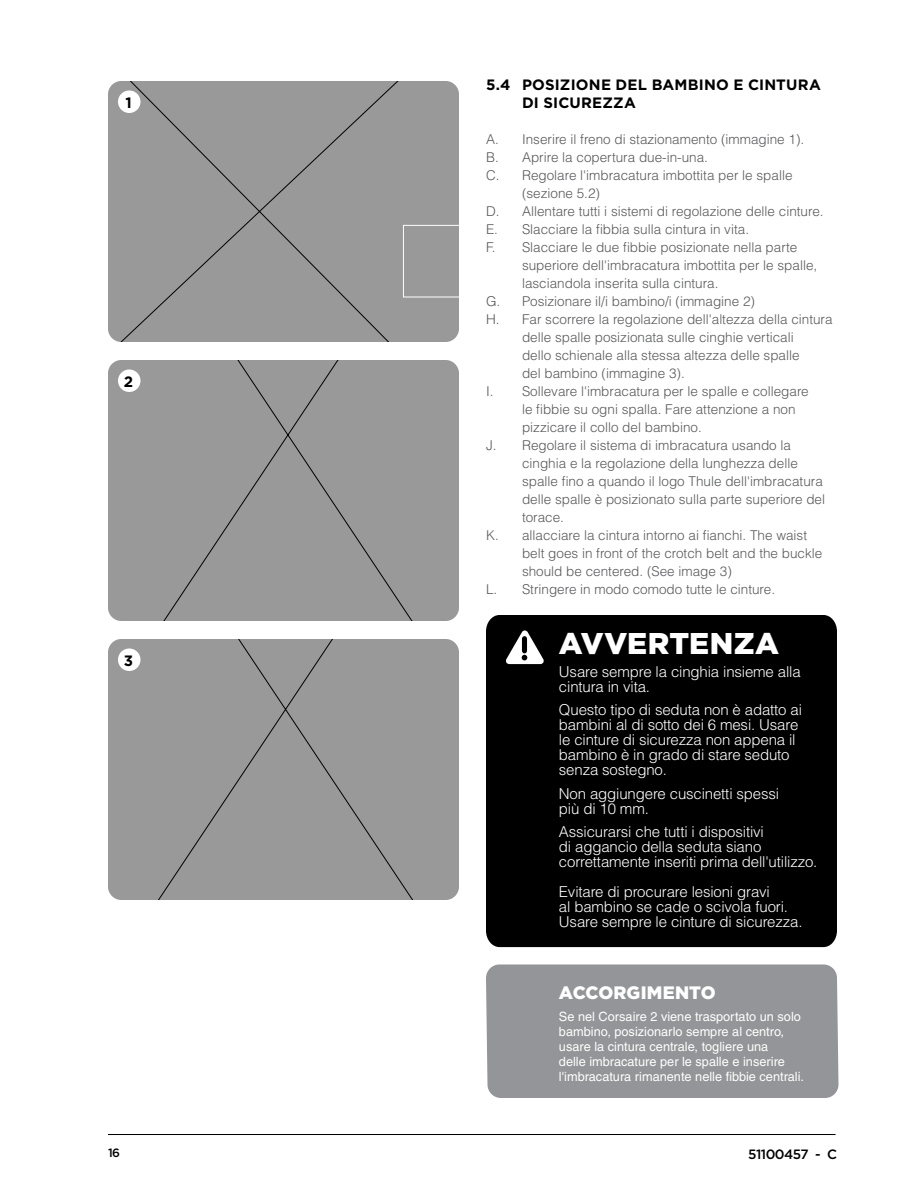
<style>
.page{position:relative;width:918px;height:1188px;background:#fff}
.page>*{position:absolute;margin:0;border:0;box-sizing:border-box;transform-origin:0 0}
.t1{font:900 30px "Gotham";letter-spacing:.01em;color:#fff}
.t2{font:900 18px "Gotham";color:#fff}
.t3{font:300 15px/15px "Helvetica";letter-spacing:-.01em;color:#fff}
.t4{font:700 15px "Gotham";letter-spacing:.01em;color:#000}
.t5{font:300 13.5px "Helvetica";color:#58595b}
.t6{font:500 13.5px "Thule";letter-spacing:-.04em;color:#000}
.t7{font:12.75px/15px "Helvetica";color:#fff}
.t8{font:500 12px "Thule";color:#000}
</style>
<div class="page">
<hr style="left:108px;top:1134px;width:728px;height:1px;background:#000">
<div style="left:486px;top:964px;width:352px;height:134px;background:#939598"></div>
<div style="left:486px;top:615px;width:351px;height:332px;background:#000"></div>
<svg style="left:506px;top:630px;width:38px;height:34px"></svg>
<div style="left:108px;top:360px;width:351px;height:261px;background:#999"></div>
<div style="left:118px;top:370px;width:23px;height:22px;background:#fff;border-radius:50%"></div>
<div style="left:108px;top:639px;width:351px;height:261px;background:#999"></div>
<div style="left:118px;top:649px;width:23px;height:22px;background:#fff;border-radius:50%"></div>
<div style="left:108px;top:81px;width:351px;height:261px;background:#999"></div>
<div style="left:118px;top:91px;width:23px;height:22px;background:#fff;border-radius:50%"></div>
<div style="left:403px;top:225px;width:72px;height:72px;border:1px solid #fff"></div>
<p class="t4" style="left:125px;top:93px;width:8px">1</p>
<p class="t4" style="left:124px;top:372px;width:11px">2</p>
<p class="t4" style="left:124px;top:651px;width:11px">3</p>
<p class="t4" style="left:486px;top:75px;width:37px">5.4 POS</p>
<p class="t4" style="left:555px;top:75px;width:34px">IZIONE</p>
<p class="t4" style="left:616px;top:75px;width:11px">DEL</p>
<p class="t4" style="left:652px;top:75px;width:125px">BAMBINO E CINTURA</p>
<p class="t4" style="left:522px;top:93px;width:49px">DI SICUREZZA</p>
<p class="t5" style="left:486px;top:131px;width:320px">A. Inserire il freno di stazionamento (immagine 1).</p>
<p class="t5" style="left:486px;top:149px;width:224px">B. Aprire la copertura due-in-una.</p>
<p class="t5" style="left:486px;top:167px;width:308px">C. Regolare l'imbracatura imbottita per le spalle</p>
<p class="t5" style="left:522px;top:185px;width:80px">(sezione 5.2)</p>
<p class="t5" style="left:486px;top:203px;width:339px">D. Allentare tutti i sistemi di regolazione delle cinture.</p>
<p class="t5" style="left:486px;top:221px;width:265px">E. Slacciare la fibbia sulla cintura in vita.</p>
<p class="t5" style="left:486px;top:239px;width:313px">F. Slacciare le due fibbie posizionate nella parte</p>
<p class="t5" style="left:522px;top:257px;width:297px">superiore dell'imbracatura imbottita per le spalle,</p>
<p class="t5" style="left:522px;top:275px;width:198px">lasciandola inserita sulla cintura.</p>
<p class="t5" style="left:486px;top:293px;width:271px">G. Posizionare il/i bambino/i (immagine 2)</p>
<p class="t5" style="left:486px;top:311px;width:348px">H. Far scorrere la regolazione dell'altezza della cintura</p>
<p class="t5" style="left:522px;top:329px;width:273px">delle spalle posizionata sulle cinghie verticali</p>
<p class="t5" style="left:522px;top:347px;width:279px">dello schienale alla stessa altezza delle spalle</p>
<p class="t5" style="left:522px;top:365px;width:164px">del bambino (immagine 3).</p>
<p class="t5" style="left:486px;top:383px;width:324px">I. Sollevare l'imbracatura per le spalle e collegare</p>
<p class="t5" style="left:522px;top:401px;width:275px">le fibbie su ogni spalla. Fare attenzione a non</p>
<p class="t5" style="left:522px;top:419px;width:181px">pizzicare il collo del bambino.</p>
<p class="t5" style="left:486px;top:437px;width:307px">J. Regolare il sistema di imbracatura usando la</p>
<p class="t5" style="left:522px;top:455px;width:277px">cinghia e la regolazione della lunghezza delle</p>
<p class="t5" style="left:522px;top:473px;width:302px">spalle fino a quando il logo Thule dell'imbracatura</p>
<p class="t5" style="left:522px;top:491px;width:305px">delle spalle è posizionato sulla parte superiore del</p>
<p class="t5" style="left:522px;top:509px;width:44px">torace.</p>
<p class="t5" style="left:486px;top:527px;width:323px">K. allacciare la cintura intorno ai fianchi. The waist</p>
<p class="t5" style="left:522px;top:545px;width:302px">belt goes in front of the crotch belt and the buckle</p>
<p class="t5" style="left:522px;top:563px;width:211px">should be centered. (See image 3)</p>
<p class="t5" style="left:486px;top:581px;width:291px">L. Stringere in modo comodo tutte le cinture.</p>
<h1 class="t1" style="left:559px;top:623px;width:221px">AVVERTENZA</h1>
<p class="t3" style="left:559px;top:664px;width:243px">Usare sempre la cinghia insieme alla cintura in vita.</p>
<p class="t3" style="left:559px;top:703px;width:245px">Questo tipo di seduta non è adatto ai bambini al di sotto dei 6 mesi. Usare le cinture di sicurezza non appena il bambino è in grado di stare seduto senza sostegno.</p>
<p class="t3" style="left:559px;top:786px;width:222px">Non aggiungere cuscinetti spessi più di 10 mm.</p>
<p class="t3" style="left:559px;top:825px;width:260px">Assicurarsi che tutti i dispositivi<br>di aggancio della seduta siano correttamente inseriti prima dell'utilizzo.</p>
<p class="t3" style="left:559px;top:885px;width:245px">Evitare di procurare lesioni gravi<br>al bambino se cade o scivola fuori.<br>Usare sempre le cinture di sicurezza.</p>
<h2 class="t2" style="left:559px;top:980px;width:158px">ACCORGIMENTO</h2>
<p class="t7" style="left:559px;top:1009px;width:247px">Se nel Corsaire 2 viene trasportato un solo bambino, posizionarlo sempre al centro, usare la cintura centrale, togliere una<br>delle imbracature per le spalle e inserire l'imbracatura rimanente nelle fibbie centrali.</p>
<p class="t8" style="left:108px;top:1145px;width:14px">16</p>
<p class="t6" style="left:748px;top:1145px;width:90px">51100457 - C</p>
</div>
